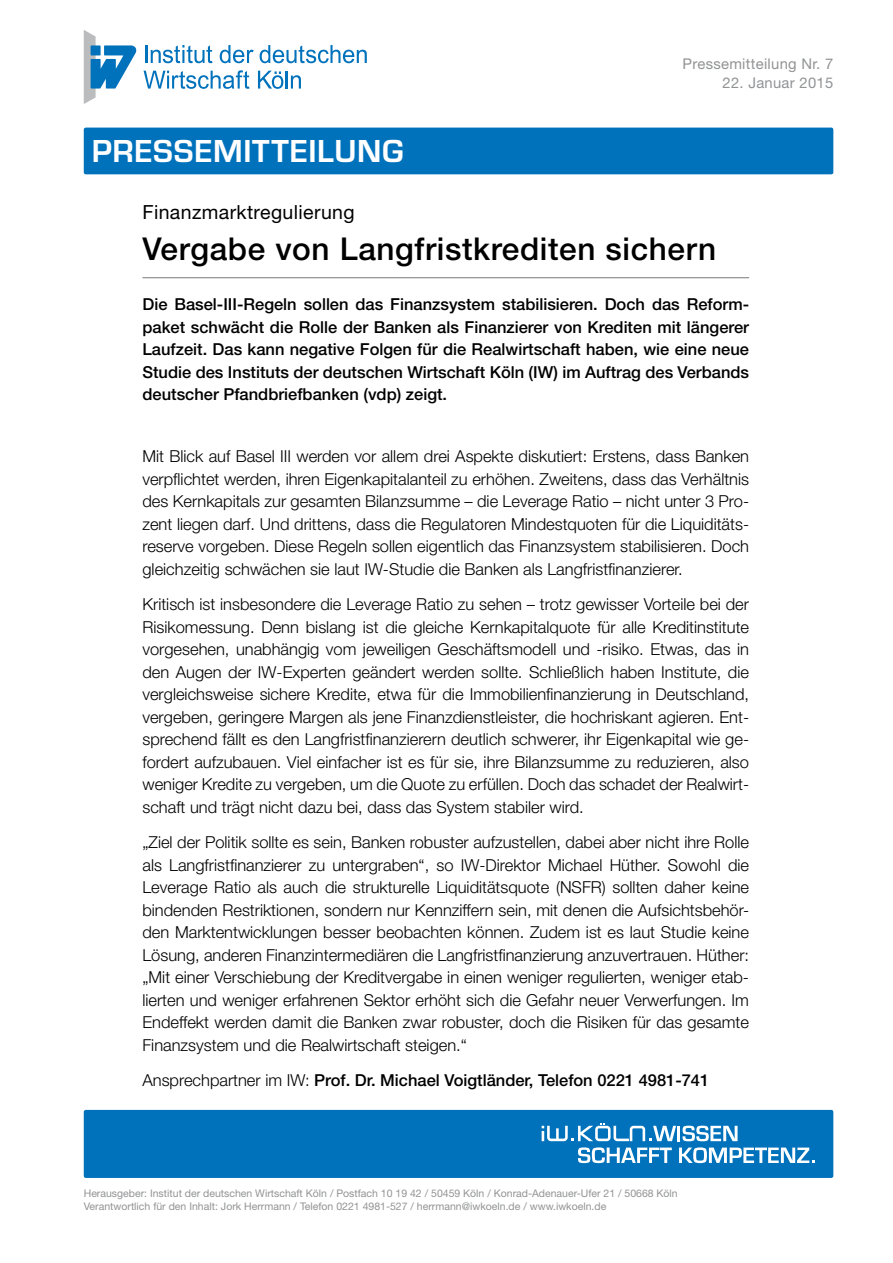
<style>
.page{position:relative;width:893px;height:1263px;background:#fff}
.page>*{position:absolute;margin:0;border:0;box-sizing:border-box;transform-origin:0 0}
.t1{font:700 33px "Eurostile";letter-spacing:.02em;color:#fff}
.t2{font:500 31.5px "Helvetica Neue LT Std";letter-spacing:.02em;color:#000}
.t3{font:19.5px "Helvetica Neue LT Std";letter-spacing:.02em;color:#000}
.t4{font:300 16.5px/22.5px "Helvetica Neue LT Std";color:#000;text-align:justify}
.t5{font:500 16.5px/22.5px "Helvetica Neue LT Std";color:#000;text-align:justify}
.t6{font:14.85px "Helvetica Neue LT Std";letter-spacing:.02em;color:#929395}
.t7{font:10.5px/12.6px "Helvetica Neue LT Std";color:#929395}
.s1{font-weight:300}
</style>
<div class="page">
<div style="left:84px;top:128px;width:749px;height:46px;background:#0072bc;border-radius:2px"></div>
<hr style="left:142px;top:277px;width:607px;height:1px;background:#77787b">
<div style="left:84px;top:1110px;width:749px;height:68px;background:#0072bc;border-radius:2px"></div>
<hr style="left:677px;top:1126px;width:3px;height:15px;background:#fff">
<svg style="left:682px;top:1126px;width:55px;height:15px"></svg>
<svg style="left:578px;top:1147px;width:94px;height:16px"></svg>
<svg style="left:679px;top:1147px;width:136px;height:16px"></svg>
<svg style="left:542px;top:1123px;width:134px;height:18px"></svg>
<svg style="left:145px;top:45px;width:67px;height:18px"></svg>
<svg style="left:220px;top:45px;width:34px;height:18px"></svg>
<svg style="left:260px;top:45px;width:107px;height:18px"></svg>
<svg style="left:144px;top:70px;width:105px;height:19px"></svg>
<svg style="left:258px;top:71px;width:43px;height:18px"></svg>
<svg style="left:84px;top:30px;width:53px;height:74px"></svg>
<h1 class="t1" style="left:92px;top:133px;width:313px">PRESSEMITTEILUNG</h1>
<p class="t6" style="left:683px;top:55px;width:152px">Pressemitteilung Nr. 7</p>
<p class="t6" style="left:722px;top:74px;width:112px">22. Januar 2015</p>
<p class="t3" style="left:142px;top:201px;width:214px">Finanzmarktregulierung</p>
<h2 class="t2" style="left:142px;top:230px;width:575px">Vergabe von Langfristkrediten sichern</h2>
<p class="t5" style="left:142px;top:293px;width:608px">Die Basel-III-Regeln sollen das Finanzsystem stabilisieren. Doch das Reform&shy;paket schwächt die Rolle der Banken als Finanzierer von Krediten mit längerer Laufzeit. Das kann negative Folgen für die Realwirtschaft haben, wie eine neue Studie des Instituts der deutschen Wirtschaft Köln (IW) im Auftrag des Verbands deutscher Pfandbriefbanken (vdp) zeigt.</p>
<p class="t4" style="left:142px;top:445px;width:608px">Mit Blick auf Basel III werden vor allem drei Aspekte diskutiert: Erstens, dass Banken verpflichtet werden, ihren Eigenkapitalanteil zu erhöhen. Zweitens, dass das Verhältnis des Kernkapitals zur gesamten Bilanzsumme – die Leverage Ratio – nicht unter 3 Pro&shy;zent liegen darf. Und drittens, dass die Regulatoren Mindestquoten für die Liquiditäts&shy;reserve vorgeben. Diese Regeln sollen eigentlich das Finanzsystem stabilisieren. Doch gleichzeitig schwächen sie laut IW-Studie die Banken als Langfristfinanzierer.</p>
<p class="t4" style="left:142px;top:593px;width:608px">Kritisch ist insbesondere die Leverage Ratio zu sehen – trotz gewisser Vorteile bei der Risikomessung. Denn bislang ist die gleiche Kernkapitalquote für alle Kreditinstitute vorgesehen, unabhängig vom jeweiligen Geschäftsmodell und -risiko. Etwas, das in den Augen der IW-Experten geändert werden sollte. Schließlich haben Institute, die vergleichsweise sichere Kredite, etwa für die Immobilienfinanzierung in Deutschland, vergeben, geringere Margen als jene Finanzdienstleister, die hochriskant agieren. Ent&shy;sprechend fällt es den Langfristfinanzierern deutlich schwerer, ihr Eigenkapital wie ge&shy;fordert aufzubauen. Viel einfacher ist es für sie, ihre Bilanzsumme zu reduzieren, also weniger Kredite zu vergeben, um die Quote zu erfüllen. Doch das schadet der Realwirt&shy;schaft und trägt nicht dazu bei, dass das System stabiler wird.</p>
<p class="t4" style="left:142px;top:830px;width:608px">„Ziel der Politik sollte es sein, Banken robuster aufzustellen, dabei aber nicht ihre Rolle als Langfristfinanzierer zu untergraben“, so IW-Direktor Michael Hüther. Sowohl die Leverage Ratio als auch die strukturelle Liquiditätsquote (NSFR) sollten daher keine bindenden Restriktionen, sondern nur Kennziffern sein, mit denen die Aufsichtsbehör&shy;den Marktentwicklungen besser beobachten können. Zudem ist es laut Studie keine Lösung, anderen Finanzintermediären die Langfristfinanzierung anzuvertrauen. Hüther: „Mit einer Verschiebung der Kreditvergabe in einen weniger regulierten, weniger etab&shy;lierten und weniger erfahrenen Sektor erhöht sich die Gefahr neuer Verwerfungen. Im Endeffekt werden damit die Banken zwar robuster, doch die Risiken für das gesamte Finanzsystem und die Realwirtschaft steigen.“</p>
<p class="t5" style="left:142px;top:1068px;width:568px"><span class="s1">Ansprechpartner im IW:</span> Prof. Dr. Michael Voigtländer, Telefon 0221 4981-741</p>
<p class="t7" style="left:84px;top:1187px;width:596px">Herausgeber: Institut der deutschen Wirtschaft Köln / Postfach 10 19 42 / 50459 Köln / Konrad-Adenauer-Ufer 21 / 50668 Köln<br>Verantwortlich für den Inhalt: Jork Herrmann / Telefon 0221 4981-527 / herrmann@iwkoeln.de / www.iwkoeln.de</p>
</div>
